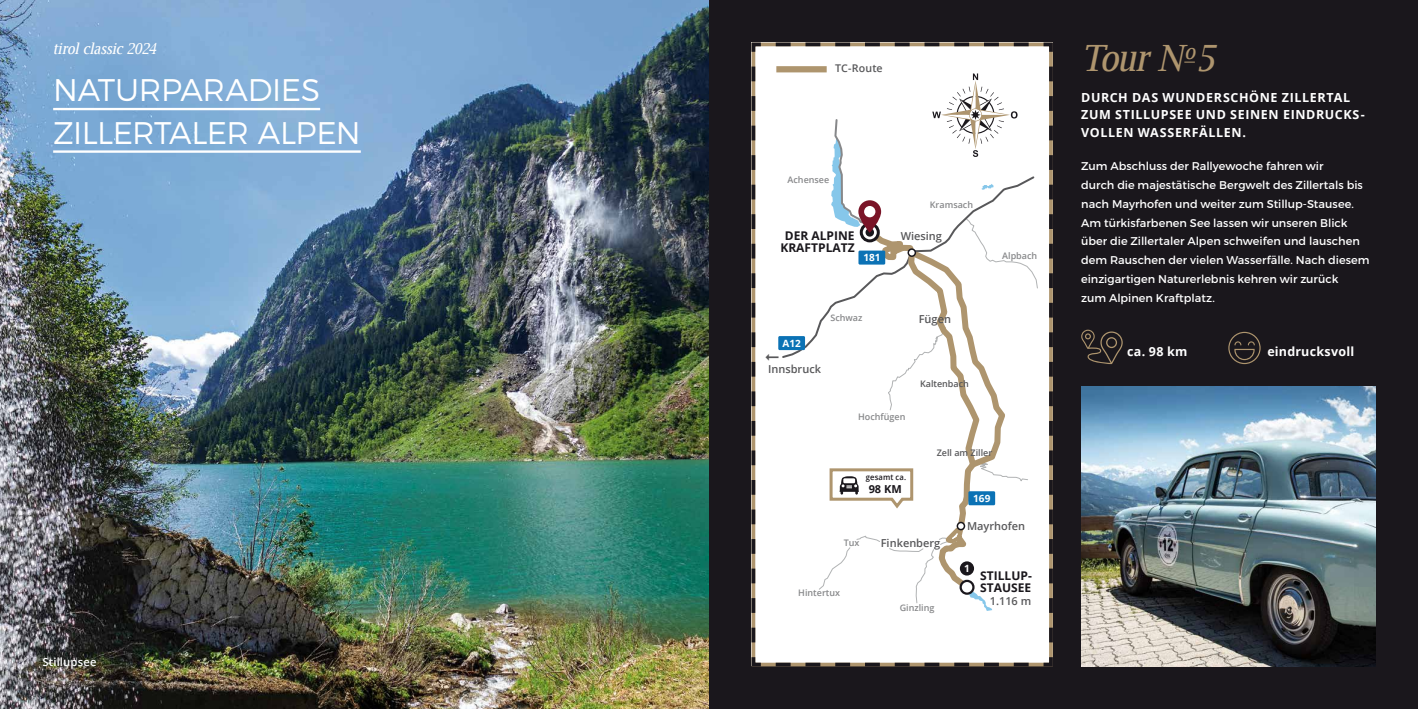
<style>
.page{position:relative;width:1418px;height:709px;background:#fff}
.page>*{position:absolute;margin:0;border:0;box-sizing:border-box;transform-origin:0 0}
.t1{font:italic 36.25px "Luxi Serif";color:#ae956e}
.t2{font:300 31.25px/42.5px "Montserrat";letter-spacing:-.015em;color:#fff}
.t3{font:italic 15px "Luxi Serif";color:#fff}
.t4{font:700 12.5px/17.5px "Open Sans";letter-spacing:.045em;color:#fff}
.t5{font:700 12.5px "Open Sans";letter-spacing:.015em;color:#fff}
.t6{font:700 12px/12px "Open Sans";color:#1a171c;text-align:center}
.t7{font:11.25px/18.8px "Montserrat";color:#fff}
.t8{font:600 11.25px "Open Sans";letter-spacing:.015em;color:#fff}
.t9{font:600 11px "Open Sans";color:#58585a}
.t10{font:700 11px "Open Sans";color:#1a171c}
.t11{font:600 10.62px "Open Sans";letter-spacing:.01em;color:#58585a}
.t12{font:700 10px "Open Sans";color:#fff}
.t13{font:600 9px "Open Sans";color:#87888a}
.t14{font:600 9px "Open Sans";color:#58585a}
.t15{font:600 8px "Open Sans";letter-spacing:.02em;color:#1a171c;scale:.95 1}
</style>
<div class="page">
<div style="left:709px;top:0;width:708px;height:709px;background:#1a171c"></div>
<img style="left:0;top:0;width:709px;height:709px">
<hr style="left:53px;top:108px;width:267px;height:2px;background:#fff">
<hr style="left:53px;top:150px;width:308px;height:3px;background:#fff">
<svg style="left:1228px;top:332px;width:32px;height:32px"></svg>
<svg style="left:1081px;top:330px;width:41px;height:34px"></svg>
<svg style="left:751px;top:42px;width:302px;height:625px;background:#e4e1de"></svg>
<div style="left:776px;top:66px;width:50px;height:6px;background:#ae956e"></div>
<img style="left:1081px;top:386px;width:294px;height:280px">
<svg style="left:765px;top:73px;width:273px;height:538px;background:#f6f5f5"></svg>
<h3 class="t3" style="left:53px;top:39px;width:104px">tirol classic 2024</h3>
<h2 class="t2" style="left:53px;top:68px;width:309px">NATURPARADIES<br>ZILLERTALER ALPEN</h2>
<p class="t8" style="left:43px;top:654px;width:56px">Stillupsee</p>
<p class="t11" style="left:835px;top:61px;width:49px">TC-Route</p>
<p class="t13" style="left:787px;top:173px;width:43px">Achensee</p>
<p class="t13" style="left:929px;top:199px;width:45px">Kramsach</p>
<p class="t6" style="left:780px;top:229px;width:76px">DER ALPINE<br>KRAFTPLATZ</p>
<p class="t9" style="left:900px;top:228px;width:43px">Wiesing</p>
<p class="t12" style="left:863px;top:251px;width:19px">181</p>
<p class="t13" style="left:1002px;top:249px;width:37px">Alpbach</p>
<p class="t12" style="left:782px;top:336px;width:20px">A12</p>
<p class="t9" style="left:768px;top:361px;width:54px">Innsbruck</p>
<p class="t13" style="left:830px;top:311px;width:33px">Schwaz</p>
<p class="t9" style="left:918px;top:311px;width:34px">Fügen</p>
<p class="t14" style="left:920px;top:377px;width:50px">Kaltenbach</p>
<p class="t13" style="left:858px;top:410px;width:49px">Hochfügen</p>
<p class="t15" style="left:865px;top:472px;width:44px">gesamt ca.</p>
<p class="t10" style="left:868px;top:481px;width:35px">98 KM</p>
<p class="t14" style="left:936px;top:446px;width:57px">Zell am Ziller</p>
<p class="t12" style="left:973px;top:491px;width:19px">169</p>
<p class="t13" style="left:843px;top:536px;width:17px">Tux</p>
<p class="t13" style="left:798px;top:586px;width:43px">Hintertux</p>
<p class="t9" style="left:880px;top:535px;width:61px">Finkenberg</p>
<p class="t13" style="left:899px;top:602px;width:36px">Ginzling</p>
<p class="t9" style="left:967px;top:518px;width:60px">Mayrhofen</p>
<p class="t12" style="left:964px;top:561px;width:7px">1</p>
<p class="t6" style="left:980px;top:569px;width:53px;text-align:left">STILLUP-<br>STAUSEE</p>
<p class="t9" style="left:989px;top:593px;width:43px">1.116 m</p>
<h1 class="t1" style="left:1081px;top:35px;width:135px">Tour N<sup>o</sup>5</h1>
<p class="t4" style="left:1081px;top:88px;width:285px">DURCH DAS WUNDERSCHÖNE ZILLERTAL<br>ZUM STILLUPSEE UND SEINEN EINDRUCKS-<br>VOLLEN WASSERFÄLLEN.</p>
<p class="t7" style="left:1081px;top:157px;width:290px">Zum Abschluss der Rallyewoche fahren wir<br>durch die majestätische Bergwelt des Zillertals bis nach Mayrhofen und weiter zum Stillup-Stausee.<br>Am türkisfarbenen See lassen wir unseren Blick über die Zillertaler Alpen schweifen und lauschen dem Rauschen der vielen Wasserfälle. Nach diesem einzigartigen Naturerlebnis kehren wir zurück<br>zum Alpinen Kraftplatz.</p>
<p class="t4" style="left:1127px;top:343px;width:62px">ca. 98 km</p>
<p class="t5" style="left:1267px;top:343px;width:88px">eindrucksvoll</p>
</div>
